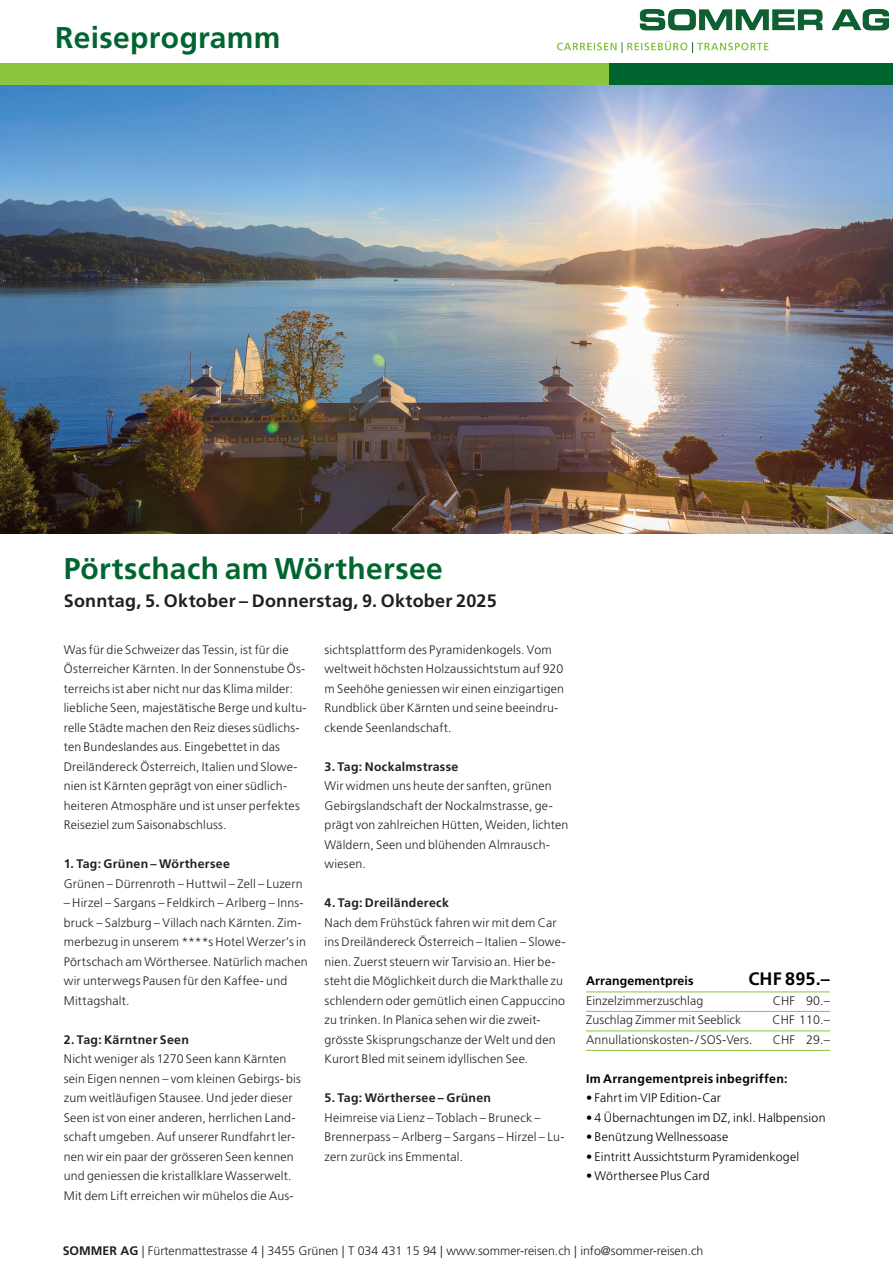
<style>
.page{position:relative;width:893px;height:1263px;background:#fff}
.page>*{position:absolute;margin:0;border:0;box-sizing:border-box;transform-origin:0 0}
.t1{font:700 30px "Frutiger LT Pro";letter-spacing:.01em;color:#00652e}
.t2{font:700 18px "Frutiger LT Pro";letter-spacing:.015em;color:#231f20}
.t3{font:700 18px "Frutiger LT Pro";letter-spacing:.01em;color:#000}
.t4{font:300 12.3px/19.5px "Frutiger LT Pro";letter-spacing:.015em;color:#231f20}
.t5{font:300 12.3px "Frutiger LT Pro";letter-spacing:.015em;color:#000}
.t6{font:700 12.3px "Frutiger LT Pro";letter-spacing:.025em;color:#231f20}
.t7{font:700 12.3px "Frutiger LT Pro";letter-spacing:.02em;color:#000}
.s1{font-weight:700}
</style>
<div class="page">
<img style="left:0;top:85px;width:893px;height:449px">
<div style="left:0;top:64px;width:609px;height:21px;background:#8bc63e"></div>
<div style="left:609px;top:64px;width:284px;height:21px;background:#00652e"></div>
<img style="left:558px;top:10px;width:331px;height:42px">
<hr style="left:586px;top:992px;width:244px;height:1px;background:#8bc63e">
<hr style="left:586px;top:1011px;width:244px;height:1px;background:#8bc63e">
<hr style="left:586px;top:1031px;width:244px;height:1px;background:#8bc63e">
<hr style="left:586px;top:1050px;width:244px;height:1px;background:#8bc63e">
<h1 class="t1" style="left:55px;top:20px;width:227px">Reiseprogramm</h1>
<h1 class="t1" style="left:64px;top:550px;width:381px">Pörtschach am Wörthersee</h1>
<h2 class="t2" style="left:64px;top:590px;width:434px">Sonntag, 5. Oktober – Donnerstag, 9. Oktober 2025</h2>
<p class="t4" style="left:64px;top:640px;width:244px">Was für die Schweizer das Tessin, ist für die Österreicher Kärnten. In der Sonnenstube Ös&shy;terreichs ist aber nicht nur das Klima milder: liebliche Seen, majestätische Berge und kultu&shy;relle Städte machen den Reiz dieses südlichs&shy;ten Bundeslandes aus. Eingebettet in das Dreiländereck Österreich, Italien und Slowe&shy;nien ist Kärnten geprägt von einer südlich&shy;heiteren Atmosphäre und ist unser perfektes Reiseziel zum Saisonabschluss.</p>
<p class="t6" style="left:64px;top:857px;width:168px">1. Tag: Grünen – Wörthersee</p>
<p class="t4" style="left:64px;top:874px;width:240px">Grünen – Dürrenroth – Huttwil – Zell – Luzern</p>
<p class="t4" style="left:64px;top:893px;width:245px">– Hirzel – Sargans – Feldkirch – Arlberg – Inns&shy;bruck – Salzburg – Villach nach Kärnten. Zim&shy;merbezug in unserem ****s Hotel Werzer’s in Pörtschach am Wörthersee. Natürlich machen wir unterwegs Pausen für den Kaffee- und Mittagshalt.</p>
<p class="t6" style="left:64px;top:1032px;width:127px">2. Tag: Kärntner Seen</p>
<p class="t4" style="left:64px;top:1049px;width:239px">Nicht weniger als 1270 Seen kann Kärnten sein Eigen nennen – vom kleinen Gebirgs- bis zum weitläufigen Stausee. Und jeder dieser Seen ist von einer anderen, herrlichen Land&shy;schaft umgeben. Auf unserer Rundfahrt ler&shy;nen wir ein paar der grösseren Seen kennen und geniessen die kristallklare Wasserwelt.<br>Mit dem Lift erreichen wir mühelos die Aus-</p>
<p class="t4" style="left:325px;top:640px;width:241px">sichtsplattform des Pyramidenkogels. Vom weltweit höchsten Holzaussichtstum auf 920 m Seehöhe geniessen wir einen einzigartigen Rundblick über Kärnten und seine beeindru&shy;ckende Seenlandschaft.</p>
<p class="t6" style="left:325px;top:759px;width:135px">3. Tag: Nockalmstrasse</p>
<p class="t4" style="left:325px;top:776px;width:245px">Wir widmen uns heute der sanften, grünen Gebirgslandschaft der Nockalmstrasse, ge&shy;prägt von zahlreichen Hütten, Weiden, lichten Wäldern, Seen und blühenden Almrausch&shy;wiesen.</p>
<p class="t6" style="left:325px;top:896px;width:126px">4. Tag: Dreiländereck</p>
<p class="t4" style="left:325px;top:913px;width:242px">Nach dem Frühstück fahren wir mit dem Car ins Dreiländereck Österreich – Italien – Slowe&shy;nien. Zuerst steuern wir Tarvisio an. Hier be&shy;steht die Möglichkeit durch die Markthalle zu schlendern oder gemütlich einen Cappuccino zu trinken. In Planica sehen wir die zweit&shy;grösste Skisprungschanze der Welt und den Kurort Bled mit seinem idyllischen See.</p>
<p class="t6" style="left:325px;top:1091px;width:168px">5. Tag: Wörthersee – Grünen</p>
<p class="t4" style="left:325px;top:1108px;width:241px">Heimreise via Lienz – Toblach – Bruneck –<br>Brennerpass – Arlberg – Sargans – Hirzel – Lu&shy;zern zurück ins Emmental.</p>
<p class="t7" style="left:586px;top:974px;width:109px">Arrangementpreis</p>
<h2 class="t3" style="left:748px;top:968px;width:83px">CHF 895.–</h2>
<p class="t4" style="left:586px;top:991px;width:119px">Einzelzimmerzuschlag</p>
<p class="t4" style="left:773px;top:991px;width:59px">CHF 90.–</p>
<p class="t4" style="left:586px;top:1010px;width:157px">Zuschlag Zimmer mit Seeblick</p>
<p class="t4" style="left:772px;top:1010px;width:59px">CHF 110.–</p>
<p class="t4" style="left:586px;top:1030px;width:168px">Annullationskosten-/ SOS-Vers.</p>
<p class="t4" style="left:773px;top:1030px;width:59px">CHF 29.–</p>
<p class="t7" style="left:586px;top:1071px;width:203px">Im Arrangementpreis inbegriffen:</p>
<p class="t5" style="left:586px;top:1091px;width:136px">• Fahrt im VIP Edition-Car</p>
<p class="t5" style="left:586px;top:1110px;width:241px">• 4 Übernachtungen im DZ, inkl. Halbpension</p>
<p class="t5" style="left:586px;top:1130px;width:144px">• Benützung Wellnessoase</p>
<p class="t5" style="left:586px;top:1149px;width:215px">• Eintritt Aussichtsturm Pyramidenkogel</p>
<p class="t5" style="left:586px;top:1169px;width:125px">• Wörthersee Plus Card</p>
<p class="t4" style="left:63px;top:1240px;width:642px"><span class="s1">SOMMER AG</span> | Fürtenmattestrasse 4 | 3455 Grünen | T 034 431 15 94 | www.sommer-reisen.ch | info@sommer-reisen.ch</p>
</div>
